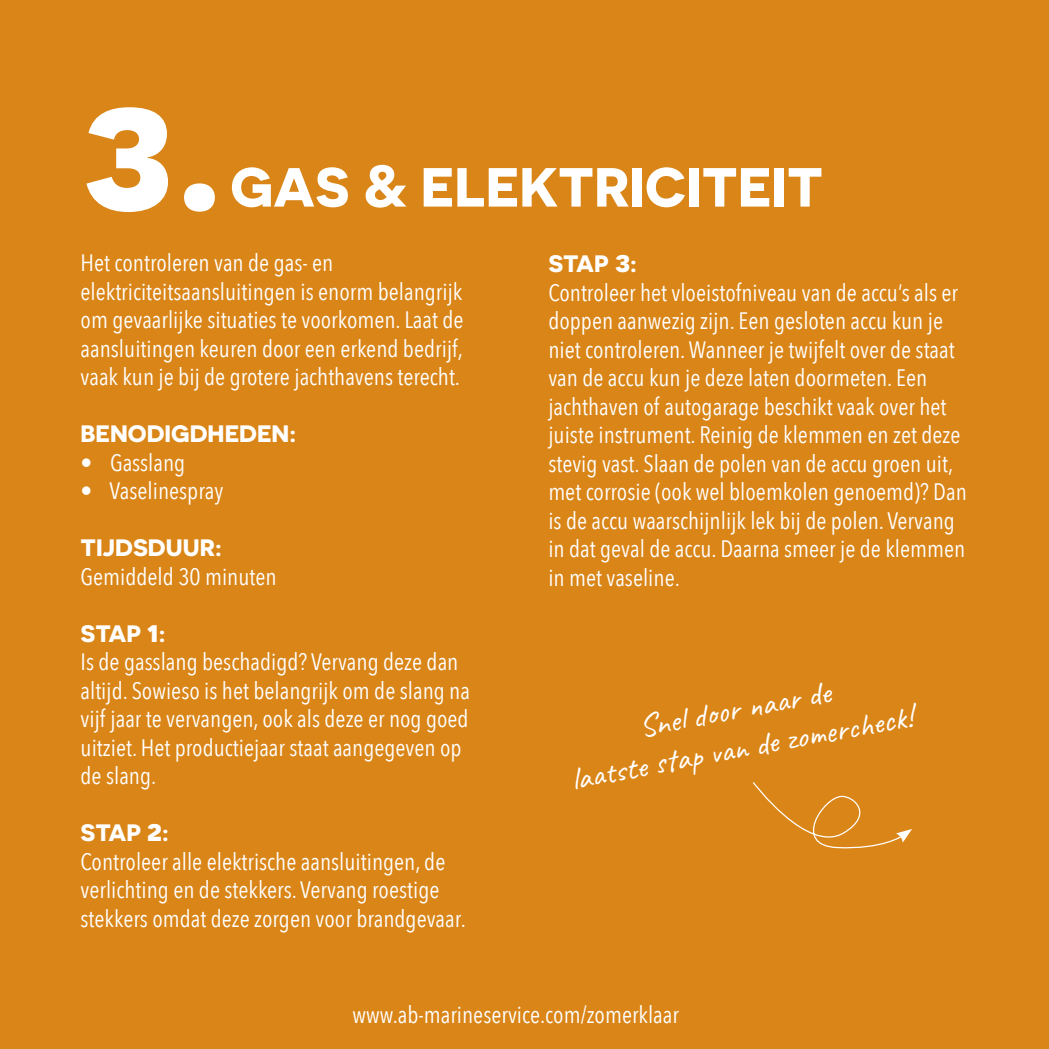
<style>
.page{position:relative;width:1049px;height:1049px;background:#da8517}
.page>*{position:absolute;margin:0;border:0;box-sizing:border-box;transform-origin:0 0}
.t1{font:700 180px "Novecentosanswide";color:#fff}
.t2{font:700 55px "Novecentosanswide";color:#fff}
.t3{font:32.5px "Caveat";color:#fff}
.t4{font:23.75px/28.5px "Avenir Next Condensed";color:#fff}
.t5{font:700 23.75px "Novecentosanswide";color:#fff}
.s1{font-family:"Avenir";font-weight:900;font-size:57.5px}
.s2{font-size:30px}
</style>
<div class="page">
<svg style="left:753px;top:782px;width:159px;height:67px"></svg>
<p class="t1" style="left:81px;top:35px;width:146px">3.</p>
<p class="t2" style="left:230px;top:153px;width:594px">GAS <span class="s1">&amp;</span> ELEKTRICITEIT</p>
<p class="t4" style="left:81px;top:247px;width:384px">Het controleren van de gas- en elektriciteitsaansluitingen is enorm belangrijk om gevaarlijke situaties te voorkomen. Laat de aansluitingen keuren door een erkend bedrijf, vaak kun je bij de grotere jachthavens terecht.</p>
<p class="t5" style="left:81px;top:419px;width:217px">BENODIGDHEDEN:</p>
<p class="t4" style="left:81px;top:447px;width:106px">• Gasslang</p>
<p class="t4" style="left:81px;top:475px;width:144px">• Vaselinespray</p>
<p class="t5" style="left:81px;top:533px;width:143px">TIJDSDUUR:</p>
<p class="t4" style="left:81px;top:561px;width:198px">Gemiddeld 30 minuten</p>
<p class="t5" style="left:81px;top:618px;width:86px">STAP <span class="s2">1</span>:</p>
<p class="t4" style="left:81px;top:646px;width:391px">Is de gasslang beschadigd? Vervang deze dan altijd. Sowieso is het belangrijk om de slang na vijf jaar te vervangen, ook als deze er nog goed uitziet. Het productiejaar staat aangegeven op de slang.</p>
<p class="t5" style="left:81px;top:818px;width:90px">STAP <span class="s2">2</span>:</p>
<p class="t4" style="left:81px;top:846px;width:387px">Controleer alle elektrische aansluitingen, de verlichting en de stekkers. Vervang roestige stekkers omdat deze zorgen voor brandgevaar.</p>
<p class="t5" style="left:548px;top:249px;width:90px">STAP <span class="s2">3</span>:</p>
<p class="t4" style="left:548px;top:277px;width:420px">Controleer het vloeistofniveau van de accu’s als er doppen aanwezig zijn. Een gesloten accu kun je niet controleren. Wanneer je twijfelt over de staat van de accu kun je deze laten doormeten. Een jachthaven of autogarage beschikt vaak over het juiste instrument. Reinig de klemmen en zet deze stevig vast. Slaan de polen van de accu groen uit, met corrosie (ook wel bloemkolen genoemd)? Dan is de accu waarschijnlijk lek bij de polen. Vervang in dat geval de accu. Daarna smeer je de klemmen in met vaseline.</p>
<p class="t3" style="left:636px;top:707px;width:195px;rotate:-11deg">Snel door naar de</p>
<p class="t3" style="left:568px;top:760px;width:348px;rotate:-11deg">laatste stap van de zomercheck!</p>
<p class="t4" style="left:353px;top:999px;width:328px">www.ab-marineservice.com/zomerklaar</p>
</div>
